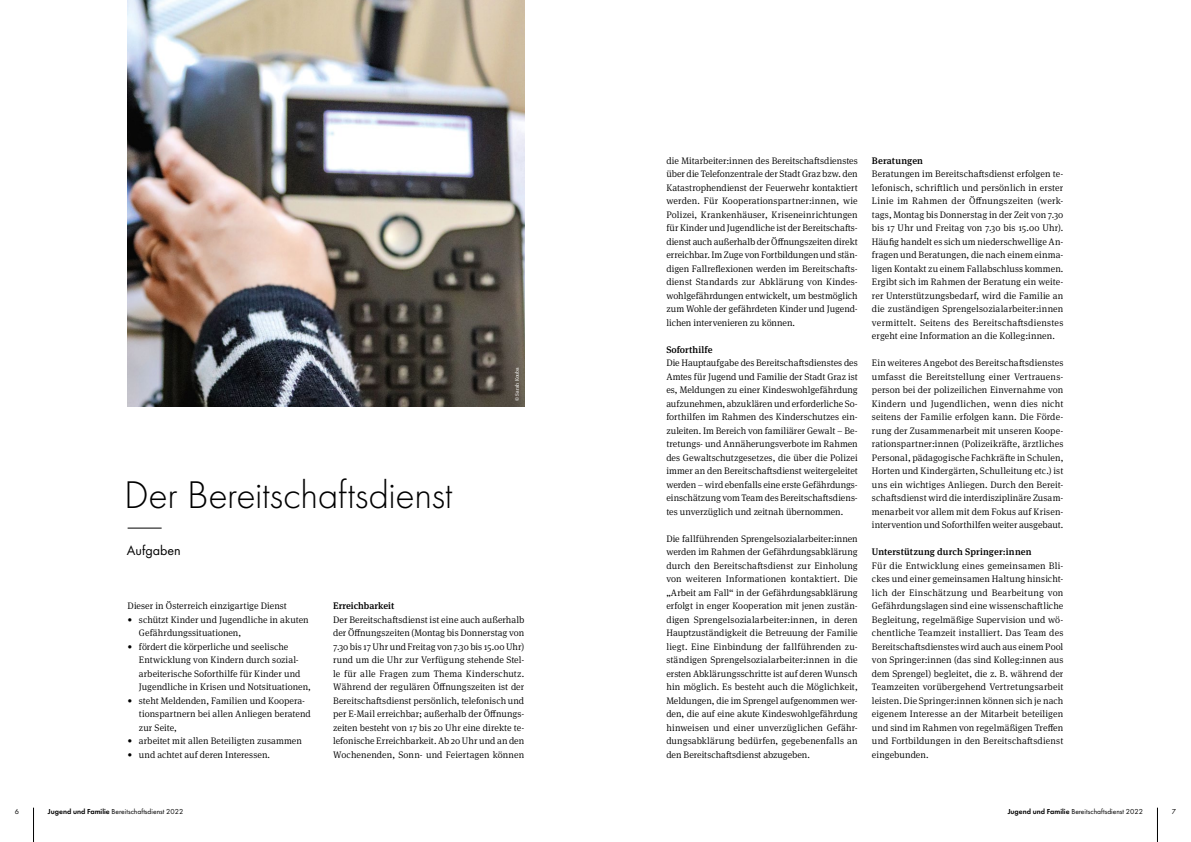
<style>
.page{position:relative;width:1191px;height:842px;background:#fff}
.page>*{position:absolute;margin:0;border:0;box-sizing:border-box;transform-origin:0 0}
.t1{font:300 40px "Futura PT";letter-spacing:-.01em;color:#000}
.t2{font:14px "Futura PT";color:#000}
.t3{font:300 9.5px/13.5px "Meta Serif Pro";color:#000;text-align:justify}
.t4{font:500 9.5px "Meta Serif Pro";letter-spacing:.005em;color:#000}
.t5{font:7.5px "Futura PT";color:#000}
.t6{font:5px "Meta Serif Pro";letter-spacing:.02em;color:#fff}
.s1{font-weight:600}
</style>
<div class="page">
<img style="left:128px;top:0;width:396px;height:406px">
<hr style="left:128px;top:528px;width:34px;height:1px;background:#000">
<hr style="left:1157px;top:808px;width:1px;height:34px;background:#000">
<hr style="left:33px;top:808px;width:1px;height:34px;background:#000">
<h1 class="t1" style="left:124px;top:472px;width:330px">Der Bereitschaftsdienst</h1>
<h2 class="t2" style="left:127px;top:542px;width:55px">Aufgaben</h2>
<p class="t6" style="left:513px;top:401px;width:35px;rotate:-90deg">© Sarah Kouba</p>
<p class="t3" style="left:128px;top:599px;width:161px">Dieser in Österreich einzigartige Dienst</p>
<p class="t3" style="left:139px;top:612px;width:171px;text-indent:-11px">• schützt Kinder und Jugendliche in akuten<br>Gefährdungssituationen,</p>
<p class="t3" style="left:139px;top:639px;width:173px;text-align:left;text-indent:-11px">• fördert die körperliche und seelische Entwicklung von Kindern durch sozial&shy;arbeiterische Soforthilfe für Kinder und Jugendliche in Krisen und Notsituationen,</p>
<p class="t3" style="left:139px;top:693px;width:173px;text-align:left;text-indent:-11px">• steht Meldenden, Familien und Koopera&shy;tionspartnern bei allen Anliegen beratend zur Seite,</p>
<p class="t3" style="left:128px;top:734px;width:176px">• arbeitet mit allen Beteiligten zusammen</p>
<p class="t3" style="left:128px;top:747px;width:144px">• und achtet auf deren Interessen.</p>
<p class="t4" style="left:333px;top:598px;width:63px">Erreichbarkeit</p>
<p class="t3" style="left:333px;top:612px;width:193px">Der Bereitschaftsdienst ist eine auch außerhalb der Öffnungszeiten (Montag bis Donnerstag von 7.30 bis 17 Uhr und Freitag von 7.30 bis 15.00 Uhr) rund um die Uhr zur Verfügung stehende Stel&shy;le für alle Fragen zum Thema Kinderschutz.<br>Während der regulären Öffnungszeiten ist der Bereitschaftsdienst persönlich, telefonisch und per E-Mail erreichbar; außerhalb der Öffnungs&shy;zeiten besteht von 17 bis 20 Uhr eine direkte te&shy;lefonische Erreichbarkeit. Ab 20 Uhr und an den Wochenenden, Sonn- und Feiertagen können</p>
<p class="t3" style="left:666px;top:153px;width:193px">die Mitarbeiter:innen des Bereitschaftsdienstes über die Telefonzentrale der Stadt Graz bzw. den Katastrophendienst der Feuerwehr kontaktiert werden. Für Kooperationspartner:innen, wie Polizei, Krankenhäuser, Kriseneinrichtungen für Kinder und Jugendliche ist der Bereitschafts&shy;dienst auch außerhalb der Öffnungszeiten direkt erreichbar. Im Zuge von Fortbildungen und stän&shy;digen Fallreflexionen werden im Bereitschafts&shy;dienst Standards zur Abklärung von Kindes&shy;wohlgefährdungen entwickelt, um bestmöglich zum Wohle der gefährdeten Kinder und Jugend&shy;lichen intervenieren zu können.</p>
<p class="t4" style="left:666px;top:342px;width:48px">Soforthilfe</p>
<p class="t3" style="left:666px;top:356px;width:193px">Die Hauptaufgabe des Bereitschaftsdienstes des Amtes für Jugend und Familie der Stadt Graz ist es, Meldungen zu einer Kindeswohlgefährdung aufzunehmen, abzuklären und erforderliche So&shy;forthilfen im Rahmen des Kinderschutzes ein&shy;zuleiten. Im Bereich von familiärer Gewalt – Be&shy;tretungs- und Annäherungsverbote im Rahmen des Gewaltschutzgesetzes, die über die Polizei immer an den Bereitschaftsdienst weitergeleitet werden – wird ebenfalls eine erste Gefährdungs&shy;einschätzung vom Team des Bereitschaftsdiens&shy;tes unverzüglich und zeitnah übernommen.</p>
<p class="t3" style="left:666px;top:531px;width:193px">Die fallführenden Sprengelsozialarbeiter:innen werden im Rahmen der Gefährdungsabklärung durch den Bereitschaftsdienst zur Einholung von weiteren Informationen kontaktiert. Die „Arbeit am Fall“ in der Gefährdungsabklärung erfolgt in enger Kooperation mit jenen zustän&shy;digen Sprengelsozialarbeiter:innen, in deren Hauptzuständigkeit die Betreuung der Familie liegt. Eine Einbindung der fallführenden zu&shy;ständigen Sprengelsozialarbeiter:innen in die ersten Abklärungsschritte ist auf deren Wunsch hin möglich. Es besteht auch die Möglichkeit, Meldungen, die im Sprengel aufgenommen wer&shy;den, die auf eine akute Kindeswohlgefährdung hinweisen und einer unverzüglichen Gefähr&shy;dungsabklärung bedürfen, gegebenenfalls an den Bereitschaftsdienst abzugeben.</p>
<p class="t4" style="left:872px;top:153px;width:53px">Beratungen</p>
<p class="t3" style="left:872px;top:166px;width:193px">Beratungen im Bereitschaftsdienst erfolgen te&shy;lefonisch, schriftlich und persönlich in erster Linie im Rahmen der Öffnungszeiten (werk&shy;tags, Montag bis Donnerstag in der Zeit von 7.30 bis 17 Uhr und Freitag von 7.30 bis 15.00 Uhr).<br>Häufig handelt es sich um niederschwellige An&shy;fragen und Beratungen, die nach einem einma&shy;ligen Kontakt zu einem Fallabschluss kommen.<br>Ergibt sich im Rahmen der Beratung ein weite&shy;rer Unterstützungsbedarf, wird die Familie an die zuständigen Sprengelsozialarbeiter:innen vermittelt. Seitens des Bereitschaftsdienstes ergeht eine Information an die Kolleg:innen.</p>
<p class="t3" style="left:872px;top:355px;width:193px">Ein weiteres Angebot des Bereitschaftsdienstes umfasst die Bereitstellung einer Vertrauens&shy;person bei der polizeilichen Einvernahme von Kindern und Jugendlichen, wenn dies nicht seitens der Familie erfolgen kann. Die Förde&shy;rung der Zusammenarbeit mit unseren Koope&shy;rationspartner:innen (Polizeikräfte, ärztliches Personal, pädagogische Fachkräfte in Schulen, Horten und Kindergärten, Schulleitung etc.) ist uns ein wichtiges Anliegen. Durch den Bereit&shy;schaftsdienst wird die interdisziplinäre Zusam&shy;menarbeit vor allem mit dem Fokus auf Krisen&shy;intervention und Soforthilfen weiter ausgebaut.</p>
<p class="t4" style="left:872px;top:544px;width:161px">Unterstützung durch Springer:innen</p>
<p class="t3" style="left:872px;top:558px;width:193px">Für die Entwicklung eines gemeinsamen Bli&shy;ckes und einer gemeinsamen Haltung hinsicht&shy;lich der Einschätzung und Bearbeitung von Gefährdungslagen sind eine wissenschaftliche Begleitung, regelmäßige Supervision und wö&shy;chentliche Teamzeit installiert. Das Team des Bereitschaftsdienstes wird auch aus einem Pool von Springer:innen (das sind Kolleg:innen aus dem Sprengel) begleitet, die z. B. während der Teamzeiten vorübergehend Vertretungsarbeit leisten. Die Springer:innen können sich je nach eigenem Interesse an der Mitarbeit beteiligen und sind im Rahmen von regelmäßigen Treffen und Fortbildungen in den Bereitschaftsdienst eingebunden.</p>
<p class="t5" style="left:15px;top:807px;width:6px">6</p>
<p class="t5" style="left:48px;top:807px;width:137px"><span class="s1">Jugend und Familie</span> Bereitschaftsdienst 2022</p>
<p class="t5" style="left:1007px;top:807px;width:137px"><span class="s1">Jugend und Familie</span> Bereitschaftsdienst 2022</p>
<p class="t5" style="left:1171px;top:807px;width:6px">7</p>
</div>
